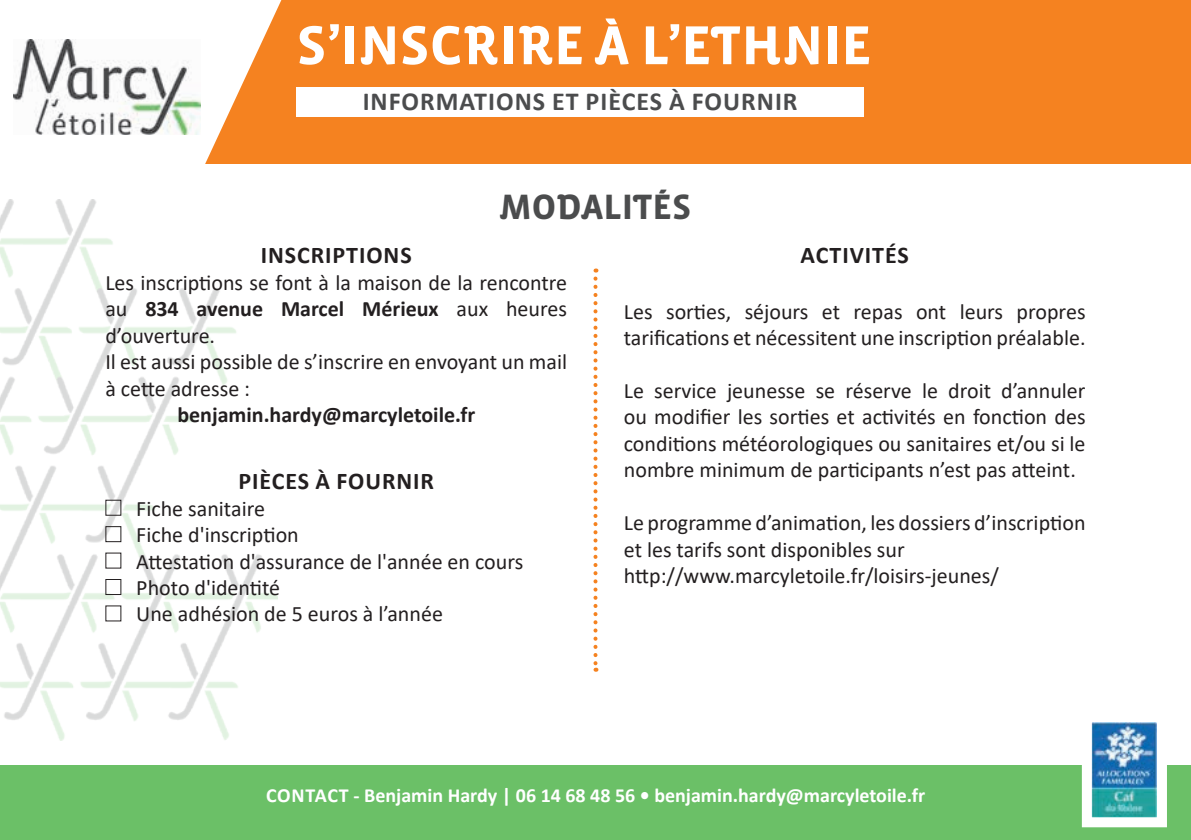
<style>
.page{position:relative;width:1191px;height:840px;background:#fff}
.page>*{position:absolute;margin:0;border:0;box-sizing:border-box;transform-origin:0 0}
.t1{font:700 56px "Vista Sans Alt";color:#fff}
.t2{font:700 36px "Vista Sans Alt";color:#4b4c4d}
.t3{font:700 26px "Calibri";letter-spacing:.04em;color:#4b4c4d}
.t4{font:700 24px "Calibri";letter-spacing:.04em;color:#231f20}
.t5{font:22px/26.4px "Calibri";color:#231f20}
.t6{font:700 22px "Calibri";color:#231f20}
.t7{font:700 20px "Calibri";color:#fff}
.s1{font-weight:700}
</style>
<div class="page">
<div style="left:0;top:0;width:1191px;height:839px;background:#f58220"></div>
<div style="left:0;top:164px;width:1191px;height:600px;background:#fff"></div>
<div style="left:296px;top:87px;width:567px;height:29px;background:#fff"></div>
<svg style="left:0;top:0;width:282px;height:200px;fill:#fff"></svg>
<svg style="left:205px;top:166px;width:77px;height:10px"></svg>
<div style="left:0;top:764px;width:1191px;height:75px;background:#6bc067"></div>
<img style="left:1076px;top:722px;width:96px;height:106px">
<img style="left:0;top:200px;width:277px;height:540px">
<div style="left:105px;top:526px;width:16px;height:16px;border:1px solid #231f20"></div>
<svg style="left:593px;top:278px;width:4px;height:393px"></svg>
<img style="left:14px;top:39px;width:186px;height:95px">
<h1 class="t1" style="left:296px;top:17px;width:576px">S’INSCRIRE À L’ETHNIE</h1>
<p class="t3" style="left:363px;top:83px;width:436px">INFORMATIONS ET PIÈCES À FOURNIR</p>
<h2 class="t2" style="left:499px;top:189px;width:194px">MODALITÉS</h2>
<p class="t4" style="left:261px;top:238px;width:152px">INSCRIPTIONS</p>
<p class="t5" style="left:105px;top:269px;width:463px">Les inscriptions se font à la maison de la rencontre au <span class="s1">834 avenue Marcel Mérieux</span> aux heures d’ouverture.<br>Il est aussi possible de s’inscrire en envoyant un mail à cette adresse :</p>
<p class="t6" style="left:177px;top:399px;width:299px">benjamin.hardy@marcyletoile.fr</p>
<p class="t4" style="left:238px;top:464px;width:197px">PIÈCES À FOURNIR</p>
<p class="t5" style="left:136px;top:494px;width:388px">Fiche sanitaire<br>Fiche d'inscription<br>Attestation d'assurance de l'année en cours<br>Photo d'identité<br>Une adhésion de 5 euros à l’année</p>
<p class="t4" style="left:800px;top:238px;width:110px">ACTIVITÉS</p>
<p class="t5" style="left:624px;top:297px;width:463px">Les sorties, séjours et repas ont leurs propres tarifications et nécessitent une inscription préalable.</p>
<p class="t5" style="left:624px;top:377px;width:463px;text-align:justify">Le service jeunesse se réserve le droit d’annuler ou modifier les sorties et activités en fonction des conditions météorologiques ou sanitaires et/ou si le nombre minimum de participants n’est pas atteint.</p>
<p class="t5" style="left:624px;top:509px;width:463px">Le programme d’animation, les dossiers d’inscription et les tarifs sont disponibles sur http://www.marcyletoile.fr/loisirs-jeunes/</p>
<p class="t7" style="left:266px;top:780px;width:660px">CONTACT - Benjamin Hardy | 06 14 68 48 56 • benjamin.hardy@marcyletoile.fr</p>
</div>
